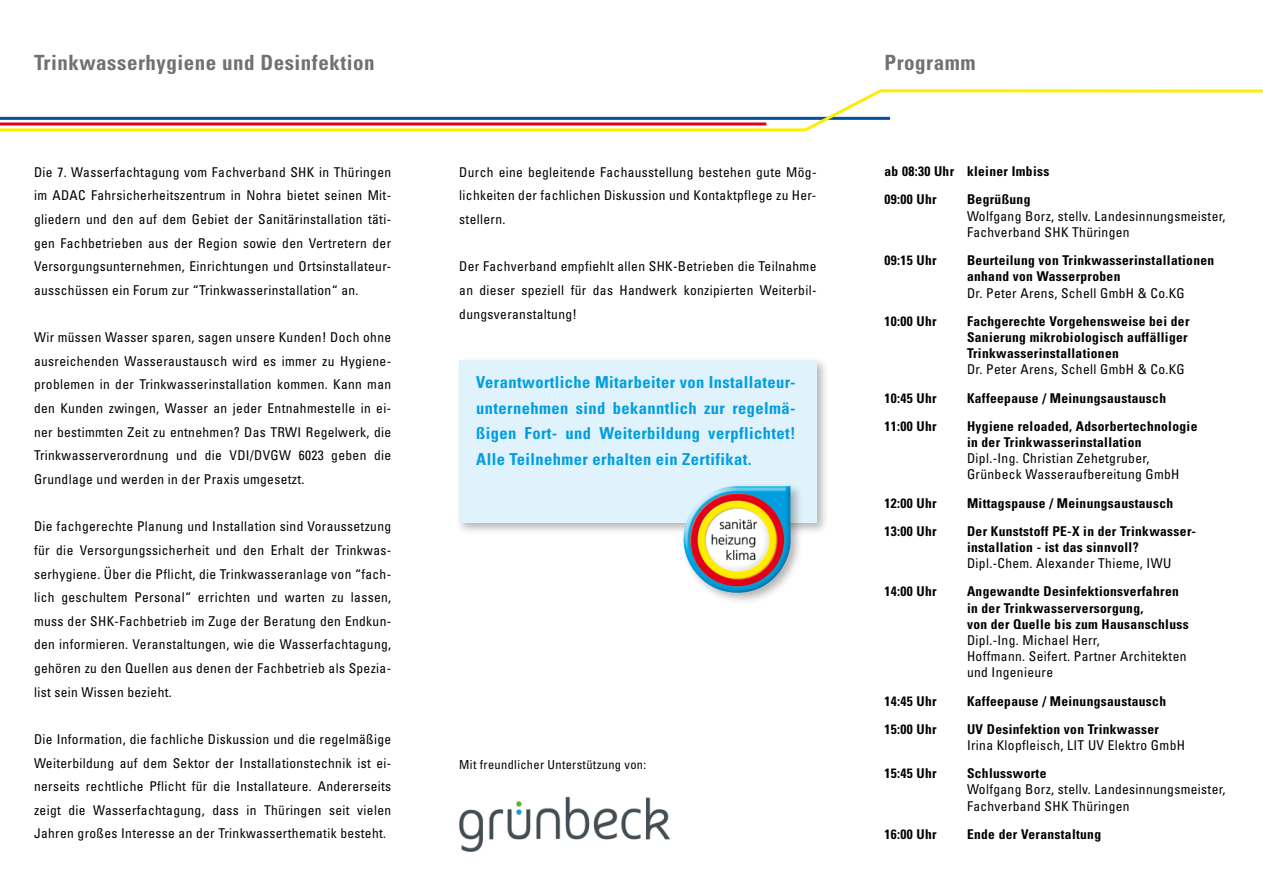
<style>
.page{position:relative;width:1263px;height:893px;background:#fff}
.page>*{position:absolute;margin:0;border:0;box-sizing:border-box;transform-origin:0 0}
.t1{font:700 condensed 21px "Univers";letter-spacing:.025em;color:#707172}
.t2{font:700 condensed 16.5px/25.5px "Univers";letter-spacing:.025em;color:#009ee0;text-align:justify}
.t3{font:condensed 13.5px/23.7px "Univers";letter-spacing:.025em;color:#000;text-align:justify}
.t4{font:700 condensed 13.5px/16.2px "Univers";letter-spacing:.025em;color:#000}
.t5{font:condensed 12.45px "Univers";letter-spacing:.025em;color:#000}
</style>
<div class="page">
<div style="left:455px;top:356px;width:374px;height:179px;background:#000;opacity:.3"></div>
<div style="left:459px;top:360px;width:357px;height:162px;background:#e0f2fb"></div>
<div style="left:679px;top:482px;width:124px;height:123px;background:#000;opacity:.3"></div>
<img style="left:681px;top:486px;width:110px;height:110px">
<svg style="left:0;top:89px;width:1263px;height:43px"></svg>
<img style="left:459px;top:796px;width:211px;height:56px">
<h1 class="t1" style="left:34px;top:50px;width:342px">Trinkwasserhygiene und Desinfektion</h1>
<p class="t3" style="left:34px;top:160px;width:359px">Die 7. Wasserfachtagung vom Fachverband SHK in Thüringen im ADAC Fahrsicherheitszentrum in Nohra bietet seinen Mit&shy;gliedern und den auf dem Gebiet der Sanitärinstallation täti&shy;gen Fachbetrieben aus der Region sowie den Vertretern der Versorgungsunternehmen, Einrichtungen und Ortsinstallateur&shy;ausschüssen ein Forum zur “Trinkwasserinstallation“ an.</p>
<p class="t3" style="left:34px;top:325px;width:359px">Wir müssen Wasser sparen, sagen unsere Kunden! Doch ohne ausreichenden Wasseraustausch wird es immer zu Hygiene&shy;problemen in der Trinkwasserinstallation kommen. Kann man den Kunden zwingen, Wasser an jeder Entnahmestelle in ei&shy;ner bestimmten Zeit zu entnehmen? Das TRWI Regelwerk, die Trinkwasserverordnung und die VDI/DVGW 6023 geben die Grundlage und werden in der Praxis umgesetzt.</p>
<p class="t3" style="left:34px;top:514px;width:359px">Die fachgerechte Planung und Installation sind Voraussetzung für die Versorgungssicherheit und den Erhalt der Trinkwas&shy;serhygiene. Über die Pflicht, die Trinkwasseranlage von “fach&shy;lich geschultem Personal“ errichten und warten zu lassen, muss der SHK-Fachbetrieb im Zuge der Beratung den Endkun&shy;den informieren. Veranstaltungen, wie die Wasserfachtagung, gehören zu den Quellen aus denen der Fachbetrieb als Spezia&shy;list sein Wissen bezieht.</p>
<p class="t3" style="left:34px;top:727px;width:359px">Die Information, die fachliche Diskussion und die regelmäßige Weiterbildung auf dem Sektor der Installationstechnik ist ei&shy;nerseits rechtliche Pflicht für die Installateure. Andererseits zeigt die Wasserfachtagung, dass in Thüringen seit vielen Jahren großes Interesse an der Trinkwasserthematik besteht.</p>
<p class="t3" style="left:459px;top:160px;width:359px">Durch eine begleitende Fachausstellung bestehen gute Mög&shy;lichkeiten der fachlichen Diskussion und Kontaktpflege zu Her&shy;stellern.</p>
<p class="t3" style="left:459px;top:254px;width:359px">Der Fachverband empfiehlt allen SHK-Betrieben die Teilnahme an dieser speziell für das Handwerk konzipierten Weiterbil&shy;dungsveranstaltung!</p>
<p class="t2" style="left:476px;top:370px;width:321px">Verantwortliche Mitarbeiter von Installateur&shy;unternehmen sind bekanntlich zur regelmä&shy;ßigen Fort- und Weiterbildung verpflichtet!<br>Alle Teilnehmer erhalten ein Zertifikat.</p>
<p class="t5" style="left:459px;top:756px;width:188px">Mit freundlicher Unterstützung von:</p>
<h1 class="t1" style="left:884px;top:50px;width:93px">Programm</h1>
<p class="t4" style="left:884px;top:157px;width:166px;line-height:28.2px">ab 08:30 Uhr kleiner Imbiss<br>09:00 Uhr</p>
<p class="t4" style="left:967px;top:191px;width:65px">Begrüßung</p>
<p class="t3" style="left:967px;top:207px;width:260px;line-height:16.2px">Wolfgang Borz, stellv. Landesinnungsmeister,<br>Fachverband SHK Thüringen</p>
<p class="t4" style="left:884px;top:252px;width:54px">09:15 Uhr</p>
<p class="t4" style="left:967px;top:252px;width:249px">Beurteilung von Trinkwasserinstallationen anhand von Wasserproben</p>
<p class="t3" style="left:967px;top:280px;width:219px">Dr. Peter Arens, Schell GmbH &amp; Co.KG</p>
<p class="t4" style="left:884px;top:313px;width:54px">10:00 Uhr</p>
<p class="t4" style="left:967px;top:313px;width:224px">Fachgerechte Vorgehensweise bei der<br>Sanierung mikrobiologisch auffälliger<br>Trinkwasserinstallationen</p>
<p class="t3" style="left:967px;top:357px;width:219px">Dr. Peter Arens, Schell GmbH &amp; Co.KG</p>
<p class="t4" style="left:884px;top:389px;width:54px">10:45 Uhr</p>
<p class="t4" style="left:967px;top:389px;width:201px">Kaffeepause / Meinungsaustausch</p>
<p class="t4" style="left:884px;top:418px;width:54px">11:00 Uhr</p>
<p class="t4" style="left:967px;top:418px;width:232px">Hygiene reloaded, Adsorbertechnologie in der Trinkwasserinstallation</p>
<p class="t3" style="left:967px;top:450px;width:214px;line-height:16.2px">Dipl.-Ing. Christian Zehetgruber,<br>Grünbeck Wasseraufbereitung GmbH</p>
<p class="t4" style="left:884px;top:494px;width:54px">12:00 Uhr</p>
<p class="t4" style="left:967px;top:494px;width:208px">Mittagspause / Meinungsaustausch</p>
<p class="t4" style="left:884px;top:523px;width:54px">13:00 Uhr</p>
<p class="t4" style="left:967px;top:523px;width:230px">Der Kunststoff PE-X in der Trinkwasser&shy;installation - ist das sinnvoll?</p>
<p class="t3" style="left:967px;top:551px;width:206px">Dipl.-Chem. Alexander Thieme, IWU</p>
<p class="t4" style="left:884px;top:583px;width:54px">14:00 Uhr</p>
<p class="t4" style="left:967px;top:583px;width:223px">Angewandte Desinfektionsverfahren in der Trinkwasserversorgung,<br>von der Quelle bis zum Hausanschluss</p>
<p class="t3" style="left:967px;top:632px;width:221px;line-height:16.2px;text-align:left">Dipl.-Ing. Michael Herr,<br>Hoffmann. Seifert. Partner Architekten und Ingenieure</p>
<p class="t4" style="left:884px;top:692px;width:54px">14:45 Uhr</p>
<p class="t4" style="left:967px;top:692px;width:201px">Kaffeepause / Meinungsaustausch</p>
<p class="t4" style="left:884px;top:721px;width:54px">15:00 Uhr</p>
<p class="t4" style="left:967px;top:721px;width:194px">UV Desinfektion von Trinkwasser</p>
<p class="t3" style="left:967px;top:733px;width:219px">Irina Klopfleisch, LIT UV Elektro GmbH</p>
<p class="t4" style="left:884px;top:765px;width:54px">15:45 Uhr</p>
<p class="t4" style="left:967px;top:765px;width:81px">Schlussworte</p>
<p class="t3" style="left:967px;top:781px;width:260px;line-height:16.2px">Wolfgang Borz, stellv. Landesinnungsmeister,<br>Fachverband SHK Thüringen</p>
<p class="t4" style="left:884px;top:826px;width:54px">16:00 Uhr</p>
<p class="t4" style="left:967px;top:826px;width:136px">Ende der Veranstaltung</p>
</div>
